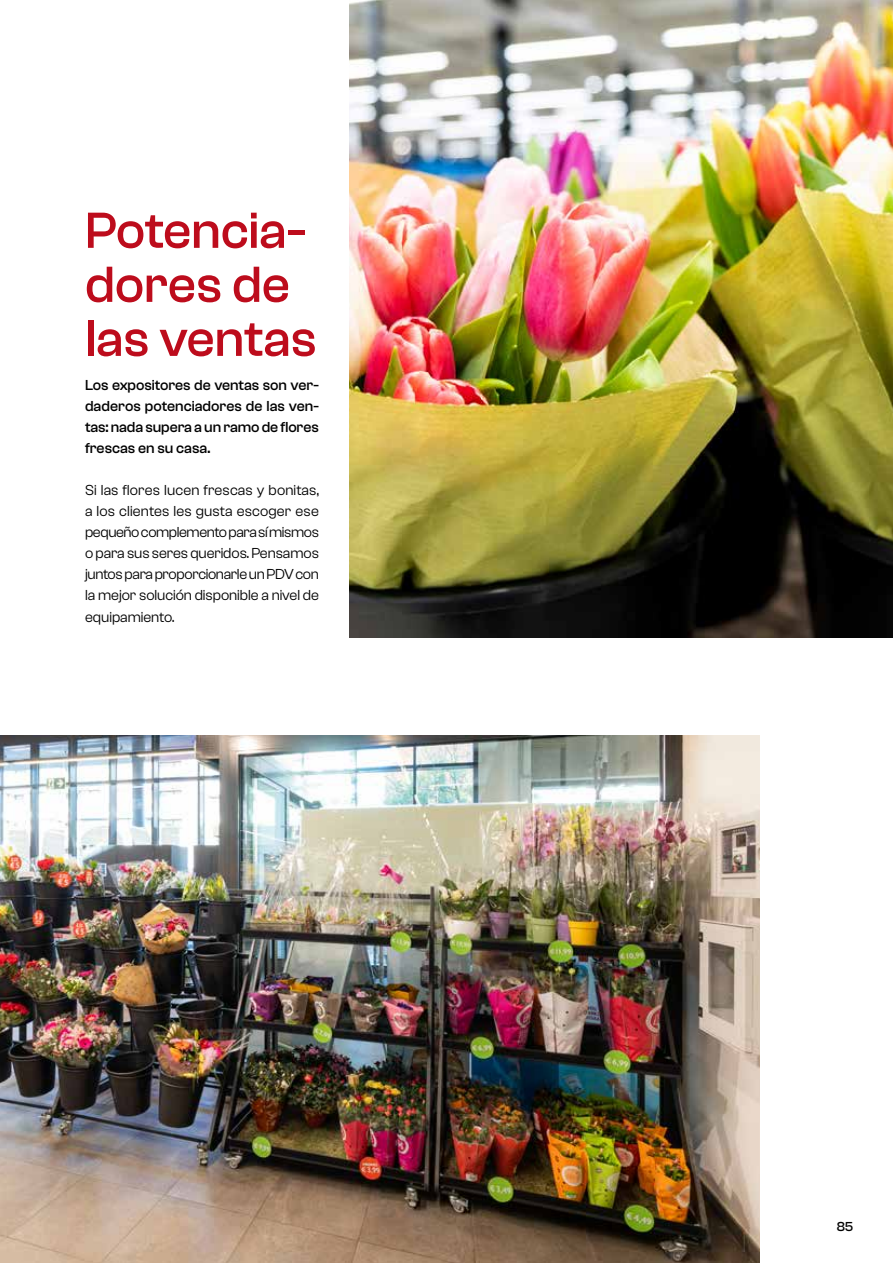
<style>
.page{position:relative;width:893px;height:1263px;background:#fff}
.page>*{position:absolute;margin:0;border:0;box-sizing:border-box;transform-origin:0 0}
.t1{font:500 52.5px/54px "Clash Grotesk";letter-spacing:-.005em;color:#bd0c1c}
.t2{font:15px/21px "Clash Grotesk";letter-spacing:-.005em;color:#000;text-align:justify}
.t3{font:500 15px/21px "Clash Grotesk";letter-spacing:-.005em;color:#000;text-align:justify}
.t4{font:500 13.5px "Clash Grotesk";color:#000}
</style>
<div class="page">
<img style="left:0;top:736px;width:759px;height:527px">
<img style="left:350px;top:0;width:543px;height:638px">
<h1 class="t1" style="left:85px;top:203px;width:233px">Potencia&shy;dores de las ventas</h1>
<p class="t3" style="left:85px;top:375px;width:235px">Los expositores de ventas son ver&shy;daderos potenciadores de las ven&shy;tas: nada supera a un ramo de flores frescas en su casa.</p>
<p class="t2" style="left:85px;top:480px;width:235px">Si las flores lucen frescas y bonitas, a los clientes les gusta escoger ese pequeño complemento para sí mismos o para sus seres queridos. Pensamos juntos para proporcionarle un PDV con la mejor solución disponible a nivel de equipamiento.</p>
<p class="t4" style="left:837px;top:1218px;width:18px">85</p>
</div>
